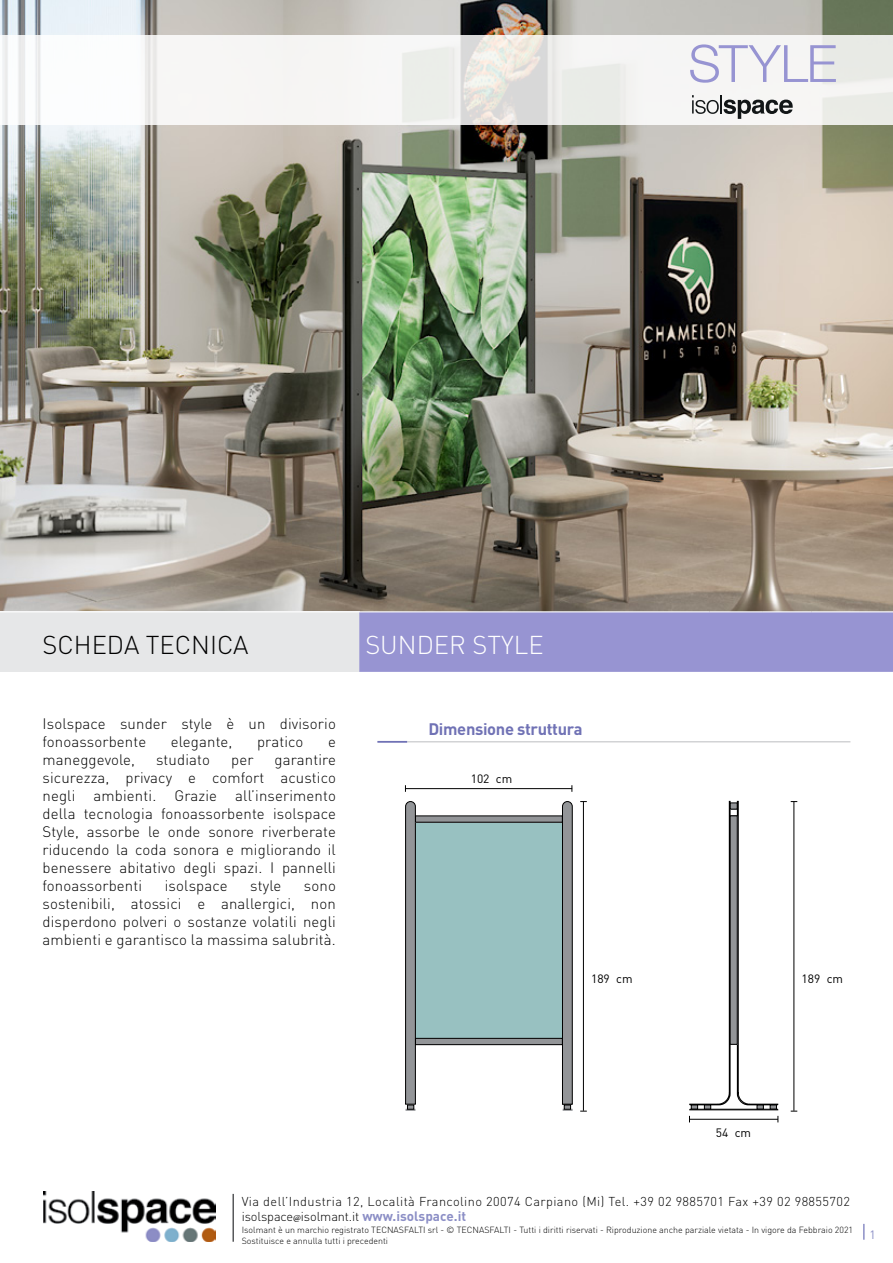
<style>
.page{position:relative;width:893px;height:1263px;background:#fff}
.page>*{position:absolute;margin:0;border:0;box-sizing:border-box;transform-origin:0 0}
.t1{font:300 25.5px "DIN";color:#000}
.t2{font:300 25.5px "DIN";color:#fff}
.t3{font:700 16.5px "DIN";letter-spacing:-.02em;color:#7072b5}
.t4{font:300 15px/18px "DIN";letter-spacing:.01em;color:#000;text-align:justify}
.t5{font:300 12.75px/15.3px "DIN";letter-spacing:.035em;color:#000}
.t6{font:12px "DIN";color:#000}
.t7{font:12px "DIN";color:#8c8fc6}
.t8{font:300 8.85px "DIN";color:#000}
.s1{font-family:"Minion Pro";font-weight:400;font-size:10.5px}
.s2{font-weight:700;font-size:13.5px;color:#8c8fc6}
</style>
<div class="page">
<hr style="left:232px;top:1194px;width:2px;height:48px;background:#58595b">
<img style="left:44px;top:1191px;width:172px;height:51px">
<img style="left:0;top:0;width:893px;height:611px">
<svg style="left:1px;top:35px;width:892px;height:90px;fill:#f6f5f4"></svg>
<div style="left:0;top:612px;width:359px;height:60px;background:#e6e7e8"></div>
<div style="left:359px;top:612px;width:534px;height:60px;background:#9794d2"></div>
<hr style="left:407px;top:741px;width:443px;height:1px;background:#bcbec0">
<hr style="left:377px;top:741px;width:30px;height:2px;background:#7072b5">
<svg style="left:863px;top:1224px;width:2px;height:16px"></svg>
<div style="left:413px;top:820px;width:151px;height:221px;background:#98c1c1"></div>
<svg style="left:562px;top:801px;width:11px;height:310px;background:#797b7d"></svg>
<svg style="left:405px;top:801px;width:11px;height:310px;background:#797b7d"></svg>
<svg style="left:689px;top:801px;width:89px;height:309px"></svg>
<div style="left:730px;top:803px;width:7px;height:6px;background:#939598"></div>
<div style="left:730px;top:803px;width:7px;height:6px;border:1px solid #000"></div>
<div style="left:730px;top:816px;width:7px;height:228px;background:#939598"></div>
<div style="left:730px;top:816px;width:7px;height:228px;border:1px solid #000"></div>
<div style="left:415px;top:816px;width:147px;height:6px;background:#939598"></div>
<div style="left:415px;top:1038px;width:147px;height:7px;background:#939598"></div>
<div style="left:415px;top:1038px;width:147px;height:7px;border:1px solid #000"></div>
<hr style="left:405px;top:788px;width:167px;height:1px;background:#000">
<hr style="left:689px;top:1119px;width:89px;height:1px;background:#000">
<hr style="left:583px;top:801px;width:1px;height:310px;background:#000">
<hr style="left:794px;top:801px;width:1px;height:310px;background:#000">
<svg style="left:690px;top:44px;width:146px;height:39px"></svg>
<svg style="left:692px;top:95px;width:101px;height:24px"></svg>
<h1 class="t1" style="left:43px;top:629px;width:208px">Scheda tecnica</h1>
<h1 class="t2" style="left:365px;top:629px;width:180px">sunder style</h1>
<p class="t4" style="left:43px;top:714px;width:295px">Isolspace sunder style è un divisorio fonoassorbente</p>
<p class="t4" style="left:171px;top:732px;width:63px">elegante,</p>
<p class="t4" style="left:257px;top:732px;width:48px">pratico</p>
<p class="t4" style="left:328px;top:732px;width:9px">e</p>
<p class="t4" style="left:43px;top:750px;width:295px;text-indent:232px">garantire sicurezza, privacy e comfort acustico negli ambienti. Grazie all’inserimento della tecnologia fonoassorbente isolspace Style, assorbe le onde sonore riverberate riducendo la coda sonora e migliorando il benessere abitativo degli spazi. I pannelli fonoassorbenti</p>
<p class="t4" style="left:43px;top:750px;width:94px">maneggevole,</p>
<p class="t4" style="left:156px;top:750px;width:55px">studiato</p>
<p class="t4" style="left:231px;top:750px;width:24px">per</p>
<p class="t4" style="left:165px;top:876px;width:64px">isolspace</p>
<p class="t4" style="left:250px;top:876px;width:32px">style</p>
<p class="t4" style="left:43px;top:876px;width:295px;text-indent:261px">sono sostenibili, atossici e anallergici, non disperdono polveri o sostanze volatili negli ambienti e garantisco la massima salubrità.</p>
<p class="t3" style="left:428px;top:718px;width:156px">Dimensione struttura</p>
<p class="t6" style="left:471px;top:771px;width:43px">102 cm</p>
<p class="t6" style="left:591px;top:971px;width:43px">189 cm</p>
<p class="t6" style="left:802px;top:971px;width:43px">189 cm</p>
<p class="t6" style="left:716px;top:1125px;width:37px">54 cm</p>
<p class="t5" style="left:242px;top:1193px;width:610px">Via dell’Industria 12, Località Francolino 20074 Carpiano (Mi) Tel. +39 02 9885701 Fax +39 02 98855702 isolspace<span class="s1">@</span>isolmant.it <span class="s2">www.isolspace.it</span></p>
<p class="t8" style="left:242px;top:1225px;width:136px">Isolmant è un marchio registrato TECNA</p>
<p class="t8" style="left:399px;top:1225px;width:15px">SFALTI</p>
<p class="t8" style="left:428px;top:1225px;width:36px">srl - © TECNA</p>
<p class="t8" style="left:484px;top:1225px;width:15px">SFALTI</p>
<p class="t8" style="left:513px;top:1225px;width:341px">- Tutti i diritti riservati - Riproduzione anche parziale vietata - I n vigore da Febbraio 2021</p>
<p class="t8" style="left:242px;top:1235px;width:148px">Sostituisce e annulla tutti i precedenti</p>
<p class="t7" style="left:869px;top:1227px;width:8px">1</p>
</div>
